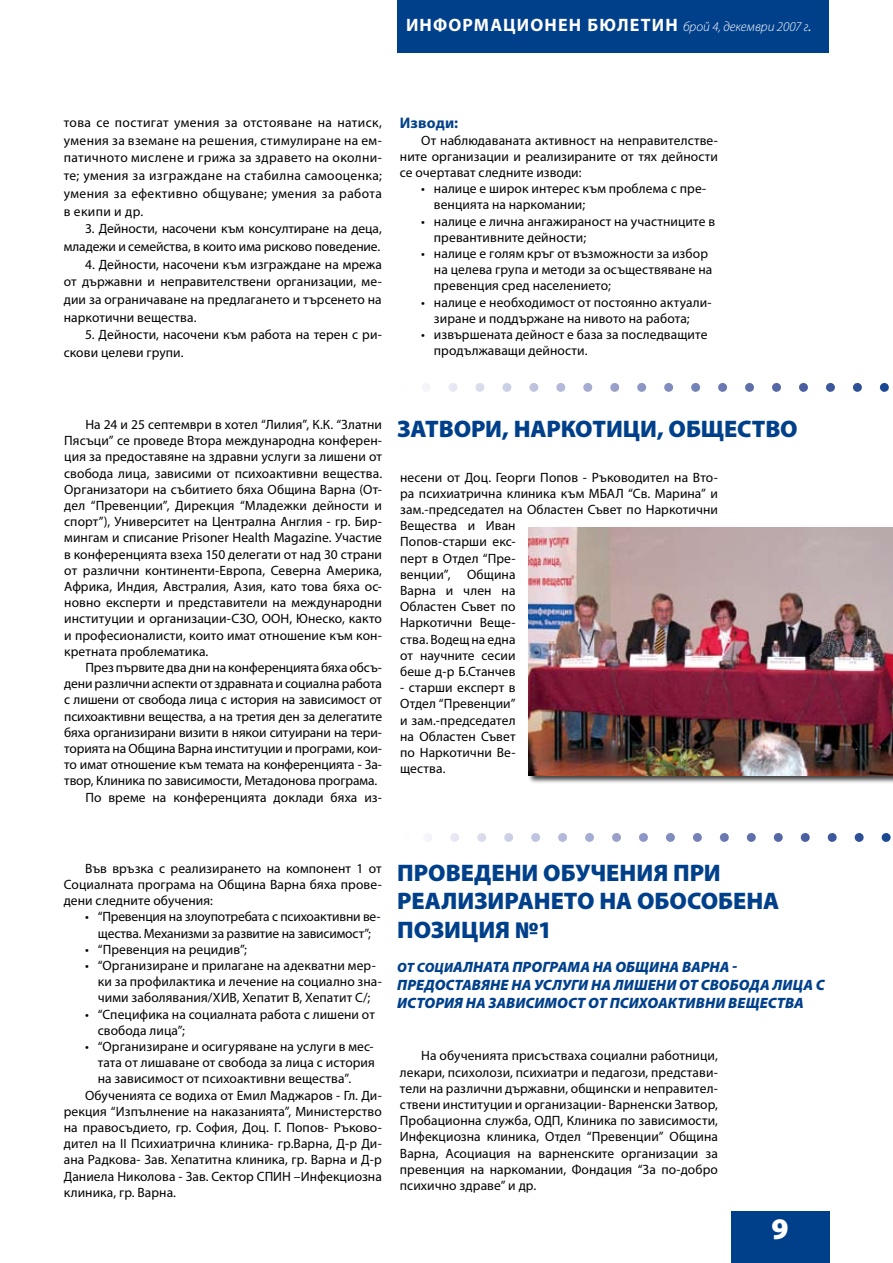
<style>
.page{position:relative;width:893px;height:1263px;background:#fff}
.page>*{position:absolute;margin:0;border:0;box-sizing:border-box;transform-origin:0 0}
.t1{font:900 24px "Myriad Pro";letter-spacing:-.005em;color:#00408b}
.t2{font:700 18px "Myriad Pro";letter-spacing:.065em;color:#fff}
.t3{font:700 15.3px "Myriad Pro";letter-spacing:.005em;color:#00408b}
.t4{font:italic 900 15px/18px "Myriad Pro";color:#00408b}
.t5{font:13.5px/16.2px "Myriad Pro";letter-spacing:.005em;color:#000;text-align:justify}
.s1{font-weight:300;font-style:italic;font-size:13.5px}
.s2{font-weight:400;font-style:italic;font-size:13.5px}
.s3{font-size:13.5px}
</style>
<div class="page">
<div style="left:398px;top:0;width:431px;height:53px;background:#00408b"></div>
<svg style="left:425px;top:383px;width:459px;height:9px"></svg>
<svg style="left:427px;top:833px;width:459px;height:9px"></svg>
<div style="left:527px;top:525px;width:366px;height:260px;background:#000;opacity:.75"></div>
<img style="left:528px;top:527px;width:365px;height:248px">
<div style="left:731px;top:1211px;width:98px;height:52px;background:#00408b"></div>
<h2 class="t2" style="left:406px;top:13px;width:407px">ИНФОРМАЦИОНЕН БЮЛЕТИН <span class="s1">брой 4, декември 2007 г</span><span class="s2">.</span></h2>
<p class="t5" style="left:64px;top:113px;width:320px;line-height:17.7px">това се постигат умения за отстояване на натиск, умения за вземане на решения, стимулиране на ем&shy;патичното мислене и грижа за здравето на околни&shy;те; умения за изграждане на стабилна самооценка; умения за ефективно общуване; умения за работа в екипи и др.</p>
<p class="t5" style="left:64px;top:220px;width:320px;line-height:17.7px;text-align:right">3. Дейности, насочени към консултиране на деца, младежи и семейства, в които има рисково поведение.</p>
<p class="t5" style="left:64px;top:255px;width:320px;line-height:17.7px;text-indent:21px">4. Дейности, насочени към изграждане на мрежа от държавни и неправителствени организации, ме&shy;дии за ограничаване на предлагането и търсенето на наркотични вещества.</p>
<p class="t5" style="left:64px;top:326px;width:320px;line-height:17.7px;text-indent:21px">5. Дейности, насочени към работа на терен с ри&shy;скови целеви групи.</p>
<p class="t3" style="left:400px;top:113px;width:60px">Изводи:</p>
<p class="t5" style="left:400px;top:132px;width:320px;text-indent:21px">От наблюдаваната активност на неправителстве&shy;ните организации и реализираните от тях дейности се очертават следните изводи:</p>
<p class="t5" style="left:434px;top:180px;width:283px;text-align:left">налице е широк интерес към проблема с пре&shy;венцията на наркомании;<br>налице е лична ангажираност на участниците в превантивните дейности;<br>налице е голям кръг от възможности за избор на целева група и методи за осъществяване на превенция сред населението;<br>налице е необходимост от постоянно актуали&shy;зиране и поддържане на нивото на работа; извършената дейност е база за последващите продължаващи дейности.</p>
<p class="t5" style="left:421px;top:180px;width:5px">•</p>
<p class="t5" style="left:421px;top:213px;width:5px">•</p>
<p class="t5" style="left:421px;top:245px;width:5px">•</p>
<p class="t5" style="left:421px;top:294px;width:5px">•</p>
<p class="t5" style="left:421px;top:326px;width:5px">•</p>
<p class="t5" style="left:64px;top:416px;width:319px;text-indent:21px">На 24 и 25 септември в хотел “Лилия”, К.К. “Златни Пясъци” се проведе Втора международна конферен&shy;ция за предоставяне на здравни услуги за лишени от свобода лица, зависими от психоактивни вещества.<br>Организатори на събитието бяха Община Варна (От&shy;дел “Превенции”, Дирекция “Младежки дейности и спорт”), Университет на Централна Англия - гр. Бир&shy;мингам и списание Prisoner Health Magazine. Участие в конференцията взеха 150 делегати от над 30 страни от различни континенти-Европа, Северна Америка, Африка, Индия, Австралия, Азия, като това бяха ос&shy;новно експерти и представители на международни институции и организации-СЗО, ООН, Юнеско, както и професионалисти, които имат отношение към кон&shy;кретната проблематика.</p>
<p class="t5" style="left:85px;top:659px;width:298px">През първите два дни на конференцията бяха обсъ-</p>
<p class="t5" style="left:64px;top:675px;width:319px">дени различни аспекти от здравната и социална работа</p>
<p class="t5" style="left:64px;top:692px;width:319px">с лишени от свобода лица с история на зависимост от</p>
<p class="t5" style="left:64px;top:708px;width:319px">психоактивни вещества, а на третия ден за делегатите</p>
<p class="t5" style="left:64px;top:724px;width:319px">бяха организирани визити в някои ситуирани на тери-</p>
<p class="t5" style="left:64px;top:740px;width:319px">торията на Община Варна институции и програми, кои-</p>
<p class="t5" style="left:64px;top:756px;width:319px">то имат отношение към темата на конференцията - За-</p>
<p class="t5" style="left:64px;top:773px;width:315px">твор, Клиника по зависимости, Метадонова програма.</p>
<p class="t5" style="left:85px;top:789px;width:298px">По време на конференцията доклади бяха из-</p>
<h1 class="t1" style="left:397px;top:413px;width:402px">ЗАТВОРИ, НАРКОТИЦИ, ОБЩЕСТВО</h1>
<p class="t5" style="left:400px;top:469px;width:319px;text-align:left">несени от Доц. Георги Попов - Ръководител на Вто&shy;ра психиатрична клиника към МБАЛ “Св. Марина” и зам.-председател на Областен Съвет по Наркотични<br>Вещества и Иван<br>Попов-старши екс-<br>перт в Отдел “Пре-<br>венции”, Община<br>Варна и член на<br>Областен Съвет по<br>Наркотични Веще-<br>ства. Водещ на една<br>от научните сесии<br>беше д-р Б.Станчев</p>
<p class="t5" style="left:400px;top:679px;width:117px">- старши експерт в Отдел “Превенции” и зам.-председател на Областен Съвет по Наркотични Ве&shy;щества.</p>
<p class="t5" style="left:64px;top:860px;width:320px;text-indent:21px">Във връзка с реализирането на компонент 1 от Социалната програма на Община Варна бяха прове&shy;дени следните обучения:</p>
<p class="t5" style="left:98px;top:908px;width:284px">“Превенция на злоупотребата с психоактивни ве-</p>
<p class="t5" style="left:98px;top:925px;width:275px">щества. Механизми за развитие на зависимост”;</p>
<p class="t5" style="left:98px;top:941px;width:151px">“Превенция на рецидив”;</p>
<p class="t5" style="left:98px;top:957px;width:280px">“Организиране и прилагане на адекватни мер-</p>
<p class="t5" style="left:98px;top:973px;width:286px">ки за профилактика и лечение на социално зна-</p>
<p class="t5" style="left:98px;top:989px;width:274px">чими заболявания/ХИВ, Хепатит В, Хепатит С/;</p>
<p class="t5" style="left:98px;top:1006px;width:279px">“Специфика на социалната работа с лишени от</p>
<p class="t5" style="left:98px;top:1022px;width:89px">свобода лица”;</p>
<p class="t5" style="left:98px;top:1038px;width:277px">“Организиране и осигуряване на услуги в мес-</p>
<p class="t5" style="left:98px;top:1054px;width:279px">тата от лишаване от свобода за лица с история</p>
<p class="t5" style="left:98px;top:1070px;width:255px">на зависимост от психоактивни вещества”.</p>
<p class="t5" style="left:85px;top:1087px;width:298px">Обученията се водиха от Емил Маджаров - Гл. Ди-</p>
<p class="t5" style="left:64px;top:1103px;width:320px">рекция “Изпълнение на наказанията”, Министерство</p>
<p class="t5" style="left:64px;top:1119px;width:320px">на правосъдието, гр. София, Доц. Г. Попов- Ръково-</p>
<p class="t5" style="left:64px;top:1135px;width:320px">дител на II Психиатрична клиника- гр.Варна, Д-р Ди-</p>
<p class="t5" style="left:64px;top:1151px;width:320px">ана Радкова- Зав. Хепатитна клиника, гр. Варна и Д-р</p>
<p class="t5" style="left:64px;top:1168px;width:320px">Даниела Николова - Зав. Сектор СПИН –Инфекциозна</p>
<p class="t5" style="left:64px;top:1184px;width:114px">клиника, гр. Варна.</p>
<p class="t5" style="left:85px;top:908px;width:5px">•</p>
<p class="t5" style="left:85px;top:941px;width:5px">• •</p>
<p class="t5" style="left:85px;top:1006px;width:5px">•</p>
<p class="t5" style="left:85px;top:1038px;width:5px">•</p>
<h1 class="t1" style="left:397px;top:856px;width:33px">Проведени</h1>
<h1 class="t1" style="left:543px;top:856px;width:79px">обучения</h1>
<h1 class="t1" style="left:673px;top:856px;width:16px">при</h1>
<h1 class="t1" style="left:397px;top:885px;width:16px">реали</h1>
<h1 class="t1" style="left:474px;top:885px;width:30px">зирането</h1>
<h1 class="t1" style="left:599px;top:885px;width:72px">на Обособена</h1>
<h1 class="t1" style="left:397px;top:914px;width:64px">позиция</h1>
<h1 class="t1" style="left:515px;top:914px;width:38px">№1</h1>
<p class="t4" style="left:397px;top:958px;width:429px"><span class="s3">от Соци</span>алната програма на Община Варна -<br>Предоставяне на услуги на лишени от св обода лица с история на зависимост от психоактивни вещества</p>
<p class="t5" style="left:400px;top:1047px;width:320px;text-indent:21px">На обученията присъстваха социални работници, лекари, психолози, психиатри и педагози, представи&shy;тели на различни държавни, общински и неправител&shy;ствени институции и организации- Варненски Затвор, Пробационна служба, ОДП, Клиника по зависимости, Инфекциозна клиника, Отдел “Превенции” Община Варна, Асоциация на варненските организации за превенция на наркомании, Фондация “За по-добро психично здраве” и др.</p>
</div>
